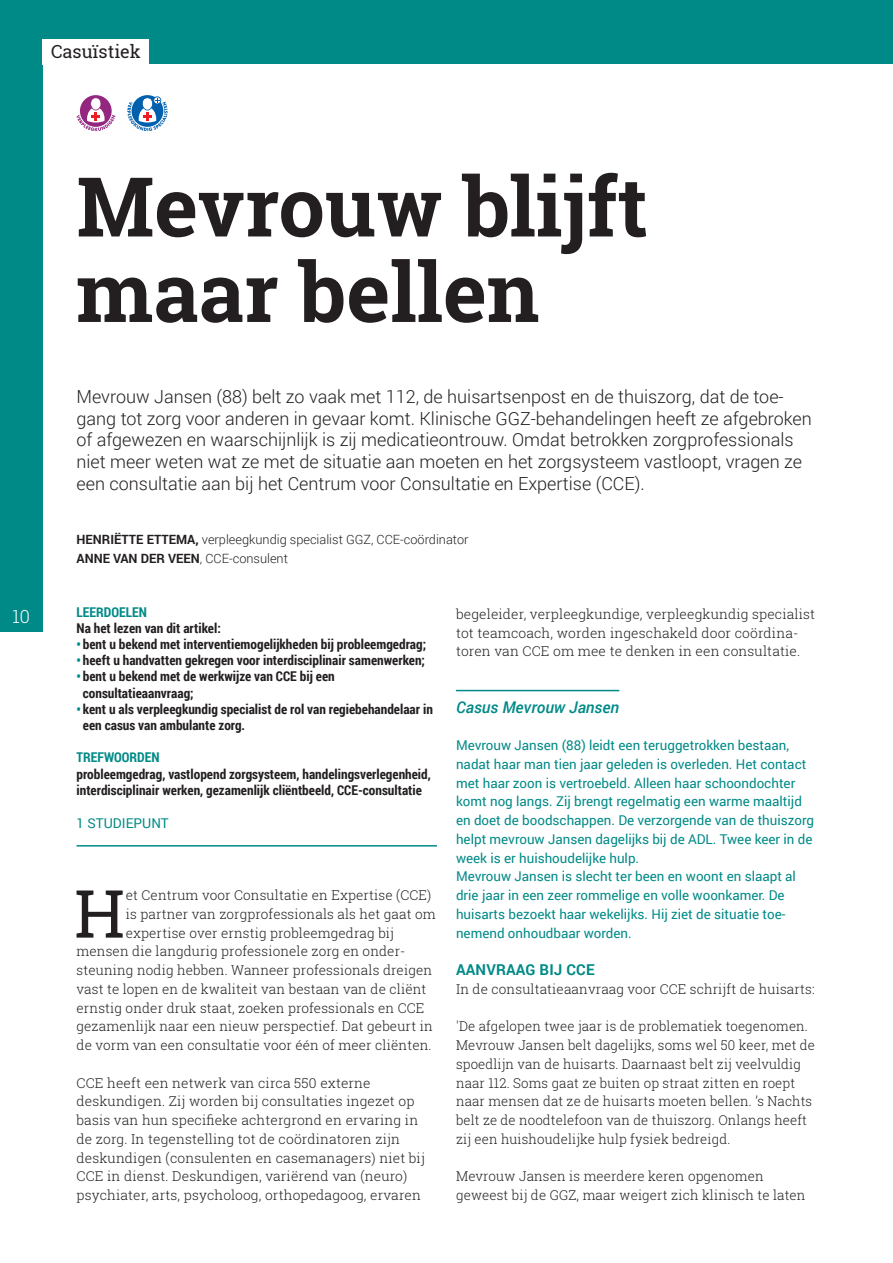
<style>
.page{position:relative;width:893px;height:1263px;background:#fff}
.page>*{position:absolute;margin:0;border:0;box-sizing:border-box;transform-origin:0 0}
.t1{font:700 82.5px/85.5px "Roboto Slab";color:#231f20}
.t2{font:66.3px "Roboto Slab";color:#231f20}
.t3{font:300 18px/21.6px "Roboto";color:#231f20}
.t4{font:18px "Roboto Slab";color:#231f20}
.t5{font:300 18px "Roboto Slab";color:#fff}
.t6{font:italic 500 16.2px "Roboto";color:#008a87}
.t7{font:700 15px "Roboto";letter-spacing:.01em;color:#008a87}
.t8{font:300 13.5px/18.8px "Roboto Slab";letter-spacing:.01em;color:#231f20}
.t9{font:13.5px/18.8px "Roboto";color:#008a87}
.t10{font:700 13.5px/16.2px "Roboto Condensed";color:#231f20}
.t11{font:700 13.5px "Roboto Condensed";color:#008a87}
.t12{font:300 12.75px/18.8px "Roboto";color:#231f20}
.s1{font-weight:700}
.s2{color:#008a87}
</style>
<div class="page">
<div style="left:0;top:0;width:43px;height:631px;background:#008a87"></div>
<div style="left:0;top:0;width:893px;height:64px;background:#008a87"></div>
<div style="left:43px;top:39px;width:106px;height:26px;background:#fff"></div>
<hr style="left:77px;top:845px;width:360px;height:1px;background:#008a87">
<svg style="left:127px;top:96px;width:41px;height:35px"></svg>
<svg style="left:80px;top:95px;width:32px;height:32px"></svg>
<svg style="left:77px;top:97px;width:38px;height:34px"></svg>
<hr style="left:456px;top:690px;width:163px;height:1px;background:#008a87">
<h3 class="t4" style="left:51px;top:39px;width:91px">Casuïstiek</h3>
<h3 class="t5" style="left:13px;top:604px;width:19px">10</h3>
<h1 class="t1" style="left:77px;top:163px;width:573px">Mevrouw blijft maar bellen</h1>
<p class="t3" style="left:77px;top:385px;width:737px">Mevrouw Jansen (88) belt zo vaak met 112, de huisartsenpost en de thuiszorg, dat de toe&shy;gang tot zorg voor anderen in gevaar komt. Klinische GGZ-behandelingen heeft ze afgebroken of afgewezen en waarschijnlijk is zij medicatieontrouw. Omdat betrokken zorgprofessionals niet meer weten wat ze met de situatie aan moeten en het zorgsysteem vastloopt, vragen ze een consultatie aan bij het Centrum voor Consultatie en Expertise (CCE).</p>
<p class="t12" style="left:77px;top:529px;width:393px"><span class="s1">HENRIËTTE ETTEMA,</span> verpleegkundig specialist GGZ, CCE-coördinator<br><span class="s1">ANNE VAN DER VEEN</span>, CCE-consulent</p>
<p class="t11" style="left:77px;top:602px;width:72px">LEERDOELEN</p>
<p class="t10" style="left:77px;top:619px;width:146px">Na het lezen van dit artikel:</p>
<p class="t10" style="left:77px;top:636px;width:351px"><span class="s2">•</span> bent u bekend met interventiemogelijkheden bij probleemgedrag;</p>
<p class="t10" style="left:77px;top:652px;width:350px"><span class="s2">•</span> heeft u handvatten gekregen voor interdisciplinair samenwerken;</p>
<p class="t10" style="left:83px;top:668px;width:253px;text-indent:-6px"><span class="s2">•</span> bent u bekend met de werkwijze van CCE bij een consultatieaanvraag;</p>
<p class="t10" style="left:83px;top:700px;width:351px;text-indent:-6px"><span class="s2">•</span> kent u als verpleegkundig specialist de rol van regiebehandelaar in een casus van ambulante zorg.</p>
<p class="t11" style="left:77px;top:748px;width:85px">TREFWOORDEN</p>
<p class="t10" style="left:77px;top:765px;width:356px">probleemgedrag, vastlopend zorgsysteem, handelingsverlegenheid, interdisciplinair werken, gezamenlijk cliëntbeeld, CCE-consultatie</p>
<p class="t9" style="left:77px;top:813px;width:94px">1 STUDIEPUNT</p>
<h2 class="t2" style="left:74px;top:868px;width:52px">H</h2>
<p class="t8" style="left:126px;top:885px;width:307px">et Centrum voor Consultatie en Expertise (CCE)</p>
<p class="t8" style="left:126px;top:904px;width:312px">is partner van zorgprofessionals als het gaat om</p>
<p class="t8" style="left:126px;top:923px;width:270px">expertise over ernstig probleemgedrag bij</p>
<p class="t8" style="left:77px;top:942px;width:330px">mensen die langdurig professionele zorg en onder-</p>
<p class="t8" style="left:77px;top:960px;width:357px">steuning nodig hebben. Wanneer professionals dreigen</p>
<p class="t8" style="left:77px;top:979px;width:351px">vast te lopen en de kwaliteit van bestaan van de cliënt</p>
<p class="t8" style="left:77px;top:998px;width:349px">ernstig onder druk staat, zoeken professionals en CCE</p>
<p class="t8" style="left:77px;top:1017px;width:358px">gezamenlijk naar een nieuw perspectief. Dat gebeurt in</p>
<p class="t8" style="left:77px;top:1035px;width:357px">de vorm van een consultatie voor één of meer cliënten.</p>
<p class="t8" style="left:77px;top:1073px;width:350px">CCE heeft een netwerk van circa 550 externe deskundigen. Zij worden bij consultaties ingezet op basis van hun specifieke achtergrond en ervaring in de zorg. In tegenstelling tot de coördinatoren zijn deskundigen (consulenten en casemanagers) niet bij CCE in dienst. Deskundigen, variërend van (neuro) psychiater, arts, psycholoog, orthopedagoog, ervaren</p>
<p class="t8" style="left:456px;top:604px;width:361px">begeleider, verpleegkundige, verpleegkundig specialist tot teamcoach, worden ingeschakeld door coördina&shy;toren van CCE om mee te denken in een consultatie.</p>
<p class="t6" style="left:456px;top:695px;width:165px">Casus Mevrouw Jansen</p>
<p class="t9" style="left:456px;top:735px;width:360px">Mevrouw Jansen (88) leidt een teruggetrokken bestaan, nadat haar man tien jaar geleden is overleden. Het contact met haar zoon is vertroebeld. Alleen haar schoondochter komt nog langs. Zij brengt regelmatig een warme maaltijd en doet de boodschappen. De verzorgende van de thuiszorg helpt mevrouw Jansen dagelijks bij de ADL. Twee keer in de week is er huishoudelijke hulp.<br>Mevrouw Jansen is slecht ter been en woont en slaapt al drie jaar in een zeer rommelige en volle woonkamer. De huisarts bezoekt haar wekelijks. Hij ziet de situatie toe&shy;nemend onhoudbaar worden.</p>
<p class="t7" style="left:456px;top:959px;width:140px">AANVRAAG BIJ CCE</p>
<p class="t8" style="left:456px;top:979px;width:360px">In de consultatieaanvraag voor CCE schrijft de huisarts:</p>
<p class="t8" style="left:456px;top:1017px;width:360px">'De afgelopen twee jaar is de problematiek toegenomen.<br>Mevrouw Jansen belt dagelijks, soms wel 50 keer, met de spoedlijn van de huisarts. Daarnaast belt zij veelvuldig naar 112. Soms gaat ze buiten op straat zitten en roept naar mensen dat ze de huisarts moeten bellen. ’s Nachts belt ze de noodtelefoon van de thuiszorg. Onlangs heeft zij een huishoudelijke hulp fysiek bedreigd.</p>
<p class="t8" style="left:456px;top:1167px;width:351px">Mevrouw Jansen is meerdere keren opgenomen geweest bij de GGZ, maar weigert zich klinisch te laten</p>
</div>
